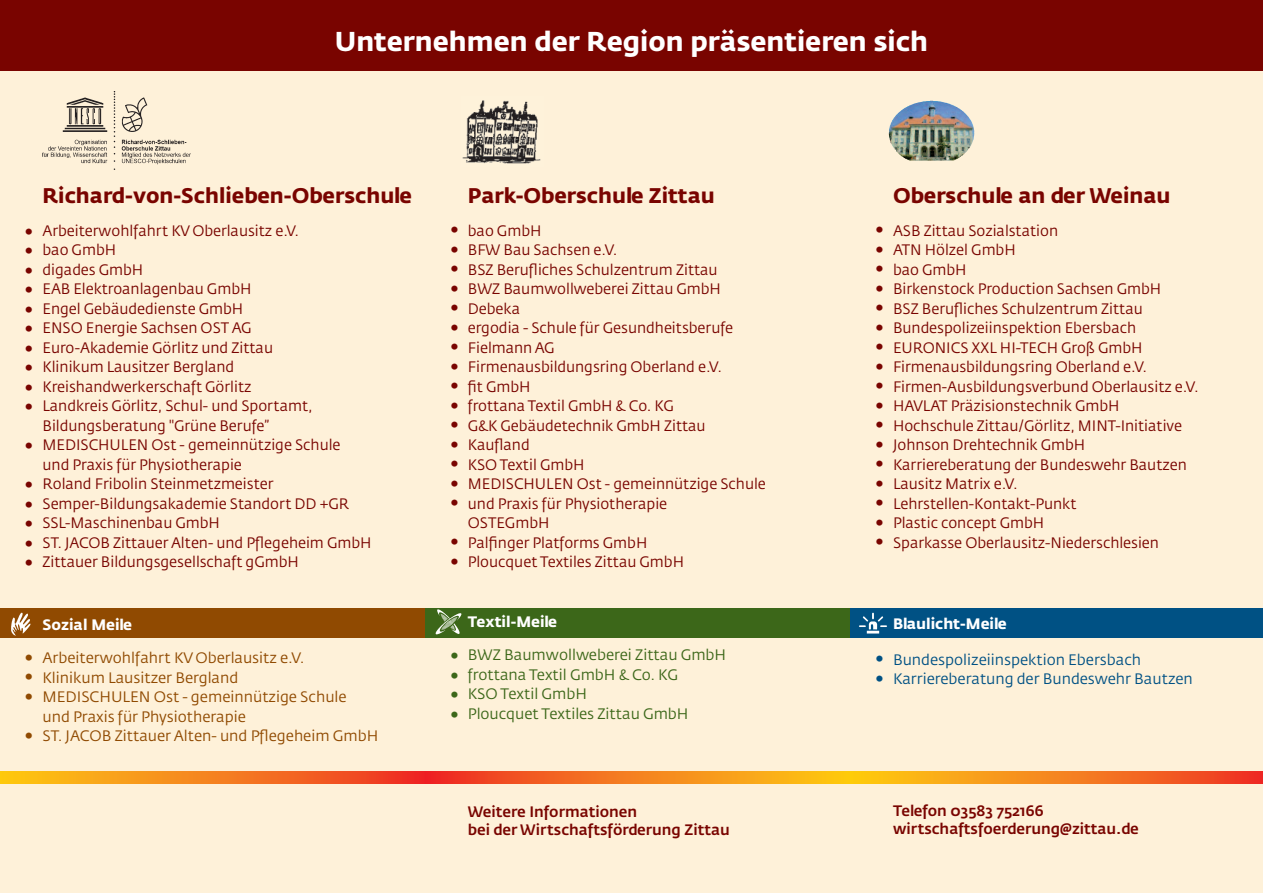
<style>
.page{position:relative;width:1263px;height:893px;background:#fef1d9}
.page>*{position:absolute;margin:0;border:0;box-sizing:border-box;transform-origin:0 0}
.t1{font:700 27px "Fedra Sans Std";color:#fff}
.t2{font:700 21px/19.5px "Fedra Sans Pro";color:#790400;text-align:justify}
.t3{font:700 21px/19.5px "Fedra Sans Pro";color:#904a01;text-align:justify}
.t4{font:700 21px/19.5px "Fedra Sans Pro";color:#3c6719;text-align:justify}
.t5{font:700 21px/19.5px "Fedra Sans Pro";color:#005184}
.t6{font:15px/19.5px "Fedra Sans Pro";color:#790400}
.t7{font:15px/19.5px "Fedra Sans Pro";color:#904a01}
.t8{font:500 15px/18px "Fedra Sans Pro";color:#790400}
.t9{font:15px/19.5px "Fedra Sans Pro";color:#3c6719}
.t10{font:15px/19.5px "Fedra Sans Pro";color:#005184}
.t11{font:700 15px "Fedra Sans Pro";color:#fff}
</style>
<div class="page">
<div style="left:0;top:609px;width:425px;height:29px;background:#904a01"></div>
<div style="left:425px;top:609px;width:425px;height:29px;background:#3c6719"></div>
<div style="left:0;top:0;width:1263px;height:71px;background:#790400"></div>
<svg style="left:0;top:771px;width:425px;height:12px;background:#f57e1d"></svg>
<svg style="left:425px;top:771px;width:425px;height:12px;background:#f57d1d"></svg>
<svg style="left:850px;top:771px;width:413px;height:12px;background:#f5811c"></svg>
<img style="left:43px;top:92px;width:148px;height:78px">
<img style="left:462px;top:100px;width:79px;height:64px">
<img style="left:889px;top:101px;width:85px;height:60px">
<div style="left:850px;top:609px;width:413px;height:29px;background:#005184"></div>
<img style="left:859px;top:612px;width:28px;height:22px">
<img style="left:11px;top:612px;width:20px;height:24px">
<img style="left:435px;top:610px;width:27px;height:25px">
<h1 class="t1" style="left:335px;top:32px;width:595px">Unternehmen der Region präsentieren sich</h1>
<h2 class="t2" style="left:24px;top:224px;width:12px">• • • • • • • • • •</h2>
<h2 class="t2" style="left:24px;top:429px;width:12px;line-height:39px">• •</h2>
<h2 class="t2" style="left:24px;top:497px;width:12px">• • • •</h2>
<h2 class="t2" style="left:43px;top:188px;width:371px">Richard-von-Schlieben-Oberschule</h2>
<p class="t6" style="left:43px;top:221px;width:331px">Arbeiterwohlfahrt KV Oberlausitz e.V.<br>bao GmbH<br>digades GmbH<br>EAB Elektroanlagenbau GmbH<br>Engel Gebäudedienste GmbH<br>ENSO Energie Sachsen OST AG<br>Euro-Akademie Görlitz und Zittau<br>Klinikum Lausitzer Bergland<br>Kreishandwerkerschaft Görlitz<br>Landkreis Görlitz, Schul- und Sportamt,<br>Bildungsberatung "Grüne Berufe”<br>MEDISCHULEN Ost - gemeinnützige Schule<br>und Praxis für Physiotherapie<br>Roland Fribolin Steinmetzmeister<br>Semper-Bildungsakademie Standort DD +GR<br>SSL-Maschinenbau GmbH<br>ST. JACOB Zittauer Alten- und Pflegeheim GmbH<br>Zittauer Bildungsgesellschaft gGmbH</p>
<h2 class="t3" style="left:24px;top:650px;width:12px">• • •</h2>
<h2 class="t3" style="left:24px;top:728px;width:12px">•</h2>
<p class="t11" style="left:43px;top:620px;width:91px">Sozial Meile</p>
<p class="t7" style="left:43px;top:648px;width:337px">Arbeiterwohlfahrt KV Oberlausitz e.V.<br>Klinikum Lausitzer Bergland<br>MEDISCHULEN Ost - gemeinnützige Schule<br>und Praxis für Physiotherapie<br>ST. JACOB Zittauer Alten- und Pflegeheim GmbH</p>
<h2 class="t2" style="left:449px;top:222px;width:12px">• • • • • • • • • • • • • • •</h2>
<h2 class="t2" style="left:449px;top:534px;width:12px">• •</h2>
<h2 class="t2" style="left:468px;top:188px;width:248px">Park-Oberschule Zittau</h2>
<p class="t6" style="left:468px;top:221px;width:299px">bao GmbH<br>BFW Bau Sachsen e.V.<br>BSZ Berufliches Schulzentrum Zittau<br>BWZ Baumwollweberei Zittau GmbH<br>Debeka<br>ergodia - Schule für Gesundheitsberufe<br>Fielmann AG<br>Firmenausbildungsring Oberland e.V.<br>fit GmbH<br>frottana Textil GmbH &amp; Co. KG<br>G&amp;K Gebäudetechnik GmbH Zittau<br>Kaufland<br>KSO Textil GmbH<br>MEDISCHULEN Ost - gemeinnützige Schule und Praxis für Physiotherapie<br>OSTEGmbH<br>Palfinger Platforms GmbH<br>Ploucquet Textiles Zittau GmbH</p>
<h2 class="t4" style="left:449px;top:648px;width:12px">• • • •</h2>
<p class="t11" style="left:468px;top:617px;width:91px">Textil-Meile</p>
<p class="t9" style="left:468px;top:645px;width:260px">BWZ Baumwollweberei Zittau GmbH frottana Textil GmbH &amp; Co. KG<br>KSO Textil GmbH<br>Ploucquet Textiles Zittau GmbH</p>
<h2 class="t2" style="left:874px;top:222px;width:12px">• • • • • • • • • • • • • • • • •</h2>
<h2 class="t2" style="left:893px;top:188px;width:279px">Oberschule an der Weinau</h2>
<p class="t6" style="left:893px;top:221px;width:307px">ASB Zittau Sozialstation<br>ATN Hölzel GmbH<br>bao GmbH<br>Birkenstock Production Sachsen GmbH<br>BSZ Berufliches Schulzentrum Zittau<br>Bundespolizeiinspektion Ebersbach<br>EURONICS XXL HI-TECH Groß GmbH<br>Firmenausbildungsring Oberland e.V.<br>Firmen-Ausbildungsverbund Oberlausitz e.V.<br>HAVLAT Präzisionstechnik GmbH<br>Hochschule Zittau/Görlitz, MINT-Initiative<br>Johnson Drehtechnik GmbH<br>Karriereberatung der Bundeswehr Bautzen<br>Lausitz Matrix e.V.<br>Lehrstellen-Kontakt-Punkt<br>Plastic concept GmbH<br>Sparkasse Oberlausitz-Niederschlesien</p>
<h2 class="t5" style="left:874px;top:651px;width:12px">• •</h2>
<p class="t11" style="left:893px;top:618px;width:115px">Blaulicht-Meile</p>
<p class="t10" style="left:893px;top:650px;width:301px">Bundespolizeiinspektion Ebersbach<br>Karriereberatung der Bundeswehr Bautzen</p>
<p class="t8" style="left:468px;top:803px;width:263px">Weitere Informationen<br>bei der Wirtschaftsförderung Zittau</p>
<p class="t8" style="left:893px;top:802px;width:247px">Telefon 03583 752166 wirtschaftsfoerderung@zittau.de</p>
</div>
